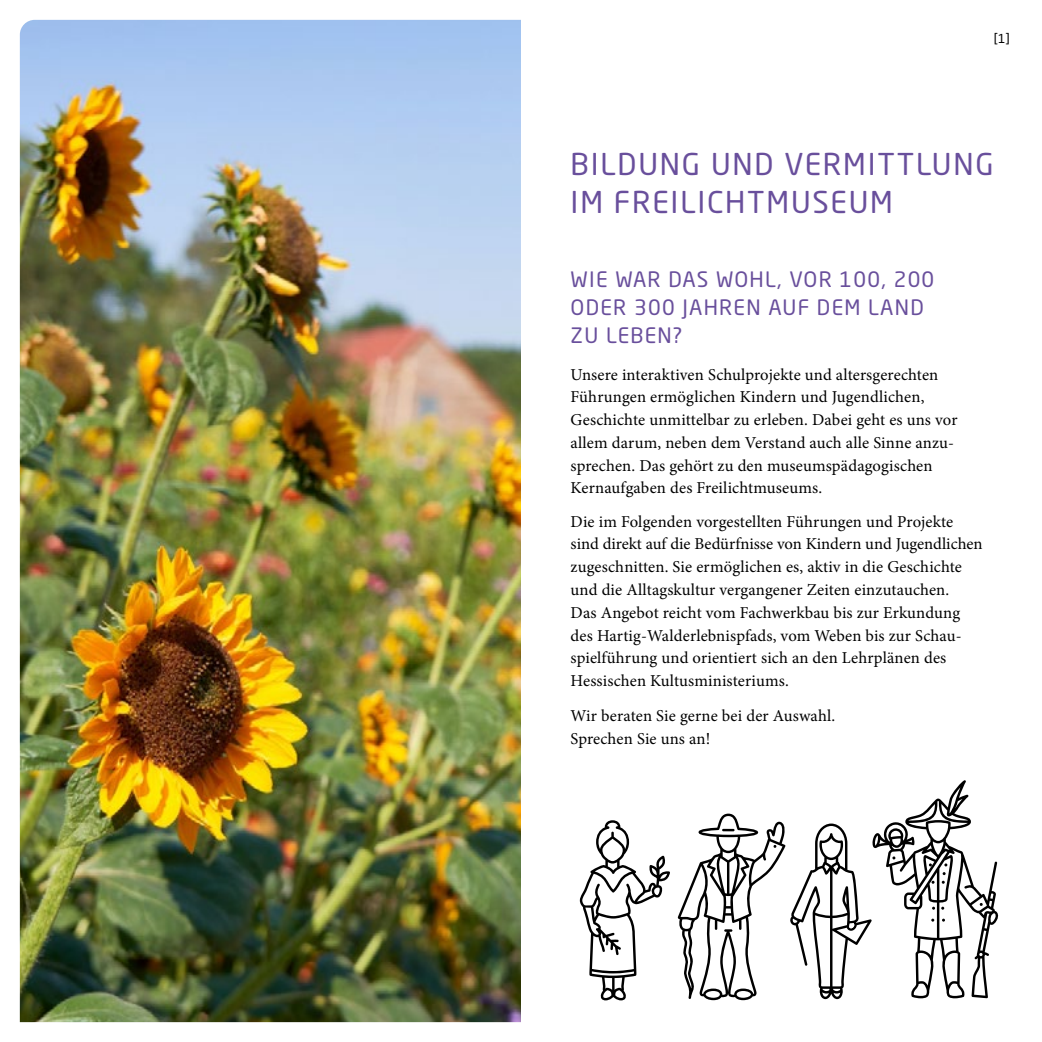
<style>
.page{position:relative;width:1042px;height:1042px;background:#fff}
.page>*{position:absolute;margin:0;border:0;box-sizing:border-box;transform-origin:0 0}
.t1{font:29.75px "Neo Sans Pro Cyr";letter-spacing:.06em;color:#694f9c}
.t2{font:21px "Neo Sans Pro Cyr";letter-spacing:.06em;color:#694f9c}
.t3{font:16.62px/22.8px "Minion Pro";letter-spacing:.005em;color:#000}
.t4{font:12.25px "Neo Sans Pro Cyr";color:#000}
</style>
<div class="page">
<img style="left:20px;top:20px;width:501px;height:1002px">
<svg style="left:678px;top:780px;width:320px;height:220px"></svg>
<svg style="left:580px;top:820px;width:90px;height:180px"></svg>
<p class="t4" style="left:994px;top:30px;width:17px">[1]</p>
<p class="t1" style="left:570px;top:146px;width:424px">BILDUNG UND VERMITTLUNG</p>
<p class="t1" style="left:570px;top:184px;width:324px">IM FREILICHTMUSEUM</p>
<p class="t2" style="left:570px;top:266px;width:365px">WIE WAR DAS WOHL, VOR 100, 200</p>
<p class="t2" style="left:570px;top:294px;width:355px">ODER 300 JAHREN AUF DEM LAND</p>
<p class="t2" style="left:570px;top:322px;width:113px">ZU LEBEN?</p>
<p class="t3" style="left:570px;top:363px;width:369px">Unsere interaktiven Schulprojekte und altersgerechten</p>
<p class="t3" style="left:570px;top:386px;width:355px">Führungen ermöglichen Kindern und Jugendlichen,</p>
<p class="t3" style="left:570px;top:409px;width:388px">Geschichte unmittelbar zu erleben. Dabei geht es uns vor allem darum, neben dem Verstand auch alle Sinne anzu&shy;sprechen. Das gehört zu den museumspädagogischen</p>
<p class="t3" style="left:570px;top:477px;width:253px">Kernaufgaben des Freilichtmuseums.</p>
<p class="t3" style="left:570px;top:510px;width:413px">Die im Folgenden vorgestellten Führungen und Projekte sind direkt auf die Bedürfnisse von Kindern und Jugendlichen</p>
<p class="t3" style="left:570px;top:555px;width:393px">zugeschnitten. Sie ermöglichen es, aktiv in die Geschichte</p>
<p class="t3" style="left:570px;top:578px;width:380px">und die Alltagskultur vergangener Zeiten einzutauchen.</p>
<p class="t3" style="left:570px;top:601px;width:392px">Das Angebot reicht vom Fachwerkbau bis zur Erkundung des Hartig-Walderlebnispfads, vom Weben bis zur Schau&shy;spielführung und orientiert sich an den Lehrplänen des Hessischen Kultusministeriums.</p>
<p class="t3" style="left:570px;top:704px;width:266px">Wir beraten Sie gerne bei der Auswahl.</p>
<p class="t3" style="left:570px;top:727px;width:141px">Sprechen Sie uns an!</p>
</div>
